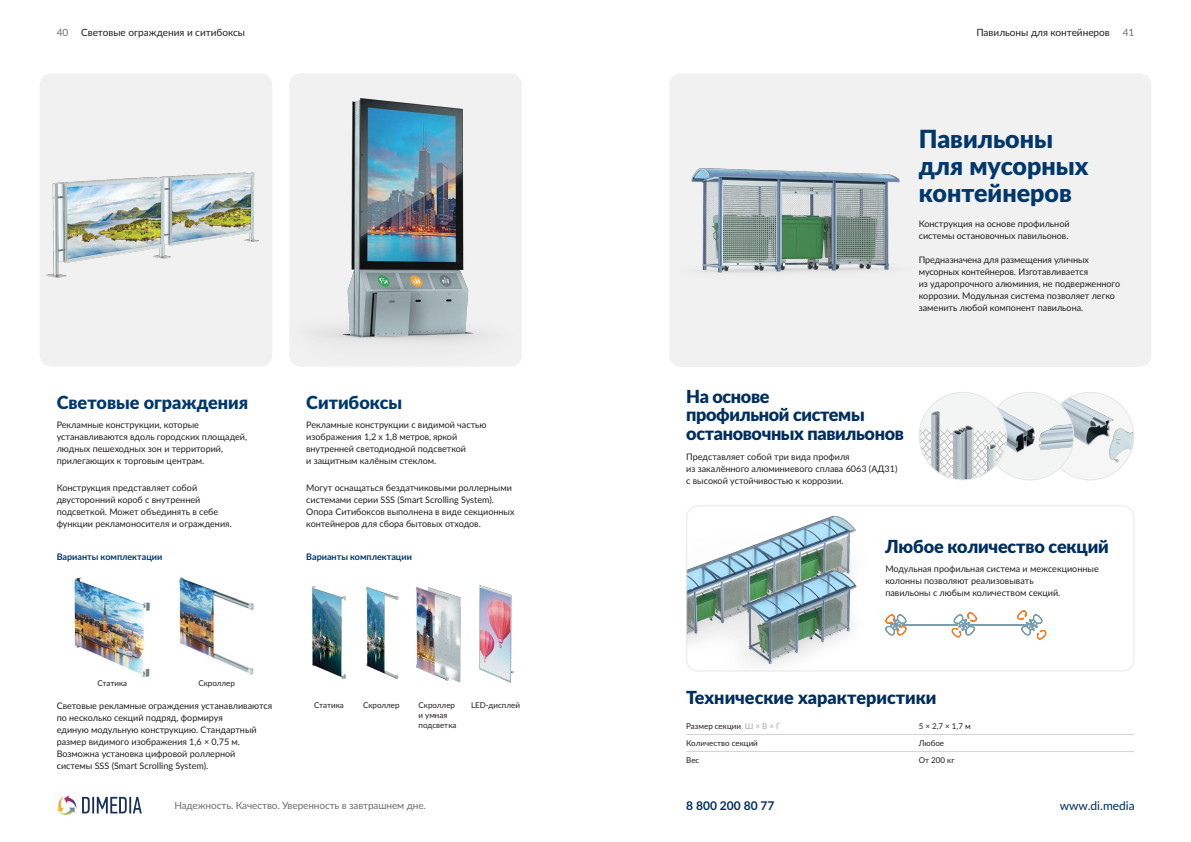
<style>
.page{position:relative;width:1191px;height:842px;background:#fff}
.page>*{position:absolute;margin:0;border:0;box-sizing:border-box;transform-origin:0 0}
.Основной{font:900 25px/27px "Lato";color:#00386c}
.Заголовок{font:900 18px/18px "Lato";letter-spacing:-.02em;color:#002e5e}
.Заголовок-2{font:900 18px "Lato";color:#00386c}
.Заголовок-3{font:900 18px "Lato";color:#002e5e}
.t1{font:12px "Lato";color:#002e5e}
.t2{font:700 12px "Lato";color:#002e5e}
.t3{font:10px "Lato";color:#231f20}
.t4{font:10px "Lato";letter-spacing:-.01em;color:#6d6e71}
.Основной-2{font:9px/12px "Lato";color:#231f20}
.Лид{font:9px/12px "Lato";color:#231f20}
.Основной-3{font:700 9px "Lato";color:#00386c}
.Подпись{font:8px/10px "Lato";color:#231f20}
.s1{color:#a7a9ac}
</style>
<div class="page">
<div style="left:669px;top:73px;width:482px;height:294px;background:#f1f1f2;border-radius:11px"></div>
<svg style="left:57px;top:795px;width:85px;height:20px"></svg>
<hr style="left:686px;top:734px;width:232px;height:1px;background:#d1d3d4">
<hr style="left:918px;top:734px;width:216px;height:1px;background:#d1d3d4">
<hr style="left:686px;top:751px;width:232px;height:1px;background:#d1d3d4">
<hr style="left:918px;top:751px;width:216px;height:1px;background:#d1d3d4">
<img style="left:691px;top:168px;width:209px;height:105px">
<img style="left:688px;top:507px;width:169px;height:164px">
<div style="left:1046px;top:392px;width:87px;height:88px;background:#f6f6f6;border-radius:50%"></div>
<img style="left:1079px;top:392px;width:54px;height:76px">
<svg style="left:919px;top:392px;width:160px;height:89px"></svg>
<div style="left:686px;top:505px;width:448px;height:166px;border:1px solid #e6e7e8;border-radius:11px"></div>
<svg style="left:885px;top:614px;width:22px;height:22px"></svg>
<svg style="left:951px;top:612px;width:26px;height:26px"></svg>
<svg style="left:1016px;top:610px;width:30px;height:30px"></svg>
<hr style="left:970px;top:624px;width:55px;height:1px;background:#779fad">
<hr style="left:902px;top:624px;width:55px;height:1px;background:#779fad">
<div style="left:40px;top:73px;width:232px;height:294px;background:#f1f1f2;border-radius:11px"></div>
<img style="left:46px;top:172px;width:213px;height:106px">
<img style="left:179px;top:577px;width:75px;height:98px">
<img style="left:74px;top:577px;width:76px;height:100px">
<div style="left:146px;top:650px;width:5px;height:9px;background:#fff"></div>
<div style="left:289px;top:73px;width:233px;height:294px;background:#f1f1f2;border-radius:11px"></div>
<img style="left:291px;top:98px;width:229px;height:269px">
<img style="left:479px;top:585px;width:34px;height:98px">
<img style="left:415px;top:587px;width:46px;height:96px">
<img style="left:312px;top:586px;width:33px;height:93px">
<img style="left:366px;top:586px;width:33px;height:93px">
<p class="t4" style="left:57px;top:26px;width:13px">40</p>
<p class="t3" style="left:81px;top:26px;width:165px">Световые ограждения и ситибоксы</p>
<p class="t3" style="left:976px;top:26px;width:135px">Павильоны для контейнеров</p>
<p class="t4" style="left:1122px;top:26px;width:13px">41</p>
<p class="Основной" style="left:918px;top:124px;width:171px">Павильоны для мусорных контейнеров</p>
<p class="Заголовок-2" style="left:57px;top:389px;width:193px">Световые ограждения</p>
<p class="Лид" style="left:57px;top:419px;width:192px">Рекламные конструкции, которые устанавливаются вдоль городских площадей, людных пешеходных зон и территорий, прилегающих к торговым центрам.</p>
<p class="Основной-2" style="left:57px;top:482px;width:177px">Конструкция представляет собой двусторонний короб с внутренней подсветкой. Может объединять в себе функции рекламоносителя и ограждения.</p>
<p class="Основной-3" style="left:57px;top:550px;width:107px">Варианты комплектации</p>
<p class="Заголовок-2" style="left:306px;top:389px;width:97px">Ситибоксы</p>
<p class="Лид" style="left:306px;top:419px;width:182px">Рекламные конструкции с видимой частью изображения 1,2 x 1,8 метров, яркой внутренней светодиодной подсветкой<br>и защитным калёным стеклом.</p>
<p class="Основной-2" style="left:306px;top:482px;width:210px">Могут оснащаться бездатчиковыми роллерными системами серии SSS (Smart Scrolling System).<br>Опора Ситибоксов выполнена в виде секционных контейнеров для сбора бытовых отходов.</p>
<p class="Основной-3" style="left:306px;top:550px;width:107px">Варианты комплектации</p>
<p class="Подпись" style="left:97px;top:678px;width:31px">Статика</p>
<p class="Подпись" style="left:198px;top:678px;width:38px">Скроллер</p>
<p class="Основной-2" style="left:57px;top:699px;width:217px">Световые рекламные ограждения устанавливаются по несколько секций подряд, формируя<br>единую модульную конструкцию. Стандартный размер видимого изображения 1,6 × 0,75 м.<br>Возможна установка цифровой роллерной системы SSS (Smart Scrolling System).</p>
<p class="Подпись" style="left:314px;top:700px;width:31px">Статика</p>
<p class="Подпись" style="left:363px;top:700px;width:38px">Скроллер</p>
<p class="Подпись" style="left:418px;top:700px;width:39px">Скроллер и умная подсветка</p>
<p class="Подпись" style="left:471px;top:700px;width:50px">LED-дисплей</p>
<p class="Лид" style="left:918px;top:217px;width:152px">Конструкция на основе профильной системы остановочных павильонов.</p>
<p class="Основной-2" style="left:918px;top:253px;width:203px">Предназначена для размещения уличных мусорных контейнеров. Изготавливается<br>из ударопрочного алюминия, не подверженного коррозии. Модульная система позволяет легко заменить любой компонент павильона.</p>
<p class="Заголовок" style="left:686px;top:387px;width:219px">На основе<br>профильной системы остановочных павильонов</p>
<p class="Лид" style="left:686px;top:450px;width:213px">Представляет собой три вида профиля<br>из закалённого алюминиевого сплава 6063 (АД31) с высокой устойчивостью к коррозии.</p>
<p class="Заголовок" style="left:885px;top:537px;width:225px">Любое количество секций</p>
<p class="Лид" style="left:885px;top:562px;width:215px">Модульная профильная система и межсекционные колонны позволяют реализовывать<br>павильоны с любым количеством секций.</p>
<p class="Заголовок-3" style="left:686px;top:684px;width:252px">Технические характеристики</p>
<p class="Подпись" style="left:686px;top:721px;width:96px">Размер секции<span class="s1">, Ш × В × Г</span></p>
<p class="Подпись" style="left:918px;top:721px;width:53px">5 × 2,7 × 1,7 м</p>
<p class="Подпись" style="left:686px;top:738px;width:73px">Количество секций</p>
<p class="Подпись" style="left:918px;top:738px;width:27px">Любое</p>
<p class="Подпись" style="left:686px;top:755px;width:15px">Вес</p>
<p class="Подпись" style="left:918px;top:755px;width:37px">От 200 кг</p>
<p class="t4" style="left:174px;top:798px;width:253px">Надежность. Качество. Уверенность в завтрашнем дне.</p>
<p class="t2" style="left:686px;top:797px;width:90px">8 800 200 80 77</p>
<p class="t1" style="left:1059px;top:797px;width:77px">www.di.media</p>
</div>
